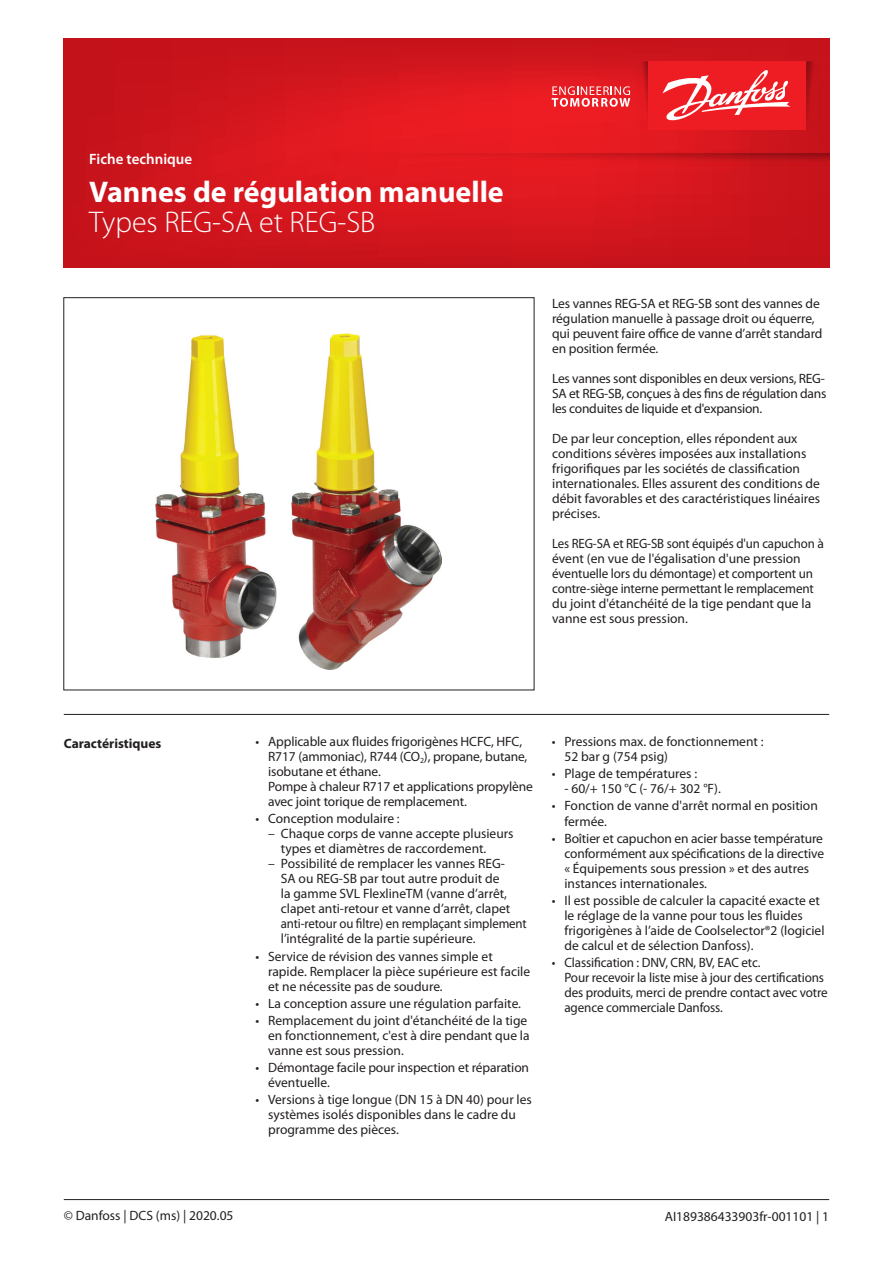
<style>
.page{position:relative;width:893px;height:1263px;background:#fff}
.page>*{position:absolute;margin:0;border:0;box-sizing:border-box;transform-origin:0 0}
.t1{font:700 30px "Myriad Pro";color:#fff}
.t2{font:300 30px "Myriad Pro";color:#fff}
.t3{font:600 15px "Myriad Pro";color:#fff}
.Normtext{font:13.5px/15px "Myriad Pro";color:#231f20}
.Normtext-2{font:13.5px/15px "Myriad Pro";color:#231f20;scale:.95 1}
.Normtext__bold{font:700 13.5px "Myriad Pro";color:#231f20}
</style>
<div class="page">
<hr style="left:64px;top:714px;width:765px;height:1px;background:#231f20">
<img style="left:155px;top:334px;width:286px;height:336px">
<svg style="left:64px;top:38px;width:765px;height:230px;background:#d3151d"></svg>
<svg style="left:806px;top:61px;width:13px;height:69px"></svg>
<svg style="left:636px;top:61px;width:12px;height:69px"></svg>
<div style="left:648px;top:61px;width:158px;height:69px;background:#ee1d23"></div>
<svg style="left:552px;top:86px;width:78px;height:21px;background:#f0696d"></svg>
<svg style="left:662px;top:70px;width:128px;height:51px"></svg>
<svg style="left:332px;top:153px;width:497px;height:13px;background:#d4171d"></svg>
<hr style="left:64px;top:1199px;width:765px;height:1px;background:#231f20">
<p class="t3" style="left:89px;top:151px;width:104px">Fiche technique</p>
<h1 class="t1" style="left:89px;top:175px;width:416px">Vannes de régulation manuelle</h1>
<h1 class="t2" style="left:89px;top:206px;width:288px">Types REG-SA et REG-SB</h1>
<p class="Normtext" style="left:552px;top:296px;width:272px">Les vannes REG-SA et REG-SB sont des vannes de régulation manuelle à passage droit ou équerre, qui peuvent faire office de vanne d’arrêt standard en position fermée.</p>
<p class="Normtext" style="left:552px;top:371px;width:276px;text-align:justify">Les vannes sont disponibles en deux versions, REG-SA et REG-SB, conçues à des fins de régulation dans les conduites de liquide et d'expansion.</p>
<p class="Normtext" style="left:552px;top:431px;width:270px">De par leur conception, elles répondent aux conditions sévères imposées aux installations frigorifiques par les sociétés de classification internationales. Elles assurent des conditions de débit favorables et des caractéristiques linéaires précises.</p>
<p class="Normtext-2" style="left:552px;top:536px;width:288px">Les REG-SA et REG-SB sont équipés d'un capuchon à évent (en vue de l'égalisation d'une pression éventuelle lors du démontage) et comportent un contre-siège interne permettant le remplacement du joint d'étanchéité de la tige pendant que la vanne est sous pression.</p>
<p class="Normtext__bold" style="left:64px;top:735px;width:99px">Caractéristiques</p>
<p class="Normtext" style="left:268px;top:734px;width:266px;text-indent:-13px">• Applicable aux fluides frigorigènes HCFC, HFC, R717 (ammoniac), R744 (CO<sub>2</sub>), propane, butane, isobutane et éthane.<br>Pompe à chaleur R717 et applications propylène avec joint torique de remplacement.</p>
<p class="Normtext" style="left:255px;top:812px;width:146px">• Conception modulaire :</p>
<p class="Normtext" style="left:281px;top:827px;width:234px;text-indent:-13px">– Chaque corps de vanne accepte plusieurs types et diamètres de raccordement.</p>
<p class="Normtext" style="left:281px;top:857px;width:247px;text-indent:-13px">– Possibilité de remplacer les vannes REG-<br>SA ou REG-SB par tout autre produit de<br>la gamme SVL FlexlineTM (vanne d’arrêt, clapet anti-retour et vanne d’arrêt, clapet anti-retour ou filtre) en remplaçant simplement l’intégralité de la partie supérieure.</p>
<p class="Normtext" style="left:268px;top:949px;width:264px;text-indent:-13px">• Service de révision des vannes simple et rapide. Remplacer la pièce supérieure est facile et ne nécessite pas de soudure.</p>
<p class="Normtext" style="left:255px;top:996px;width:267px">• La conception assure une régulation parfaite.</p>
<p class="Normtext" style="left:268px;top:1013px;width:263px;text-indent:-13px">• Remplacement du joint d'étanchéité de la tige en fonctionnement, c'est à dire pendant que la vanne est sous pression.</p>
<p class="Normtext" style="left:268px;top:1060px;width:262px;text-indent:-13px">• Démontage facile pour inspection et réparation éventuelle.</p>
<p class="Normtext" style="left:268px;top:1092px;width:265px;text-indent:-13px">• Versions à tige longue (DN 15 à DN 40) pour les systèmes isolés disponibles dans le cadre du programme des pièces.</p>
<p class="Normtext" style="left:564px;top:734px;width:201px;text-indent:-13px">• Pressions max. de fonctionnement :<br>52 bar g (754 psig)</p>
<p class="Normtext" style="left:552px;top:767px;width:147px">• Plage de températures :</p>
<p class="Normtext" style="left:564px;top:782px;width:158px">- 60/+ 150 °C (- 76/+ 302 °F).</p>
<p class="Normtext" style="left:564px;top:799px;width:255px;text-indent:-13px">• Fonction de vanne d'arrêt normal en position fermée.</p>
<p class="Normtext" style="left:564px;top:831px;width:261px;text-indent:-13px">• Boîtier et capuchon en acier basse température conformément aux spécifications de la directive « Équipements sous pression » et des autres instances internationales.</p>
<p class="Normtext" style="left:564px;top:893px;width:262px;text-indent:-13px">• Il est possible de calculer la capacité exacte et le réglage de la vanne pour tous les fluides frigorigènes à l’aide de Coolselector®2 (logiciel de calcul et de sélection Danfoss).</p>
<p class="Normtext" style="left:564px;top:955px;width:265px;text-indent:-13px">• Classification : DNV, CRN, BV, EAC etc.<br>Pour recevoir la liste mise à jour des certifications des produits, merci de prendre contact avec votre agence commerciale Danfoss.</p>
<p class="Normtext" style="left:64px;top:1209px;width:171px">© Danfoss | DCS (ms) | 2020.05</p>
<p class="Normtext" style="left:665px;top:1209px;width:166px">AI189386433903fr-001101 | 1</p>
</div>
